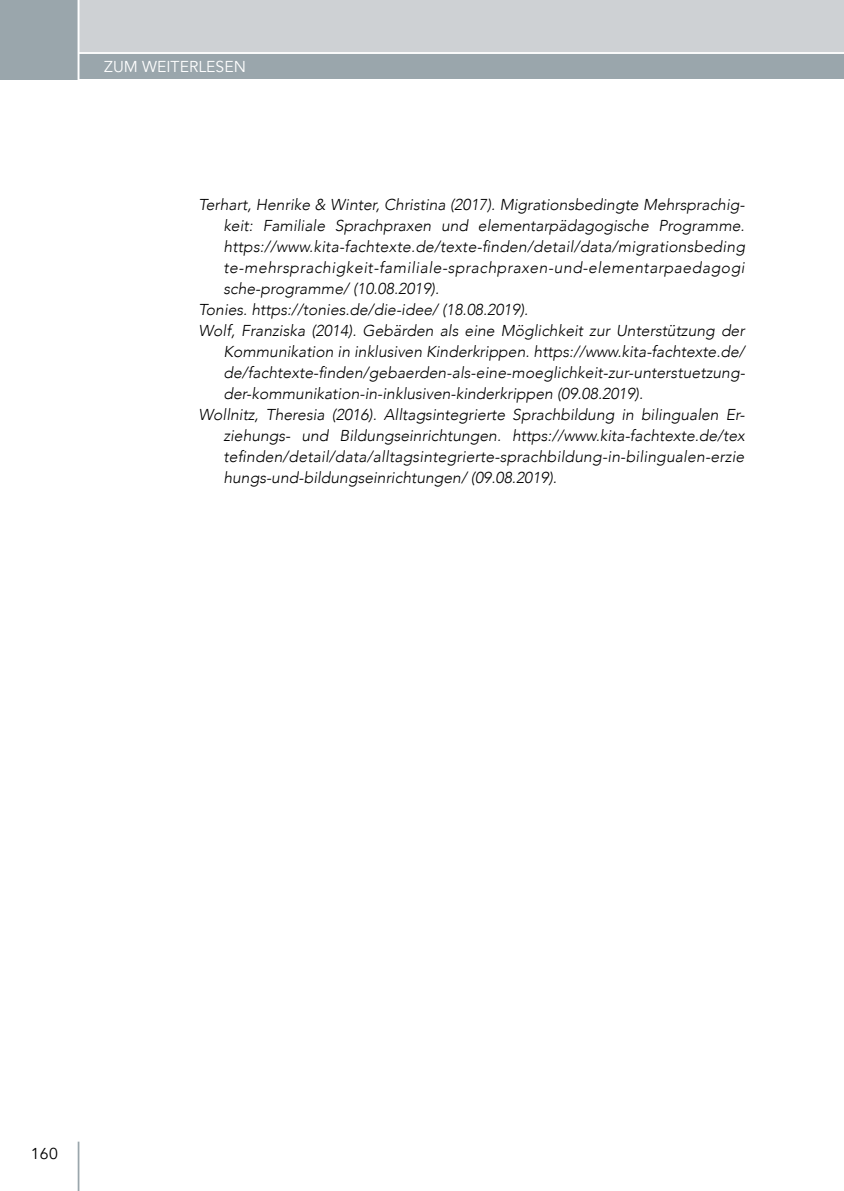
<style>
.page{position:relative;width:844px;height:1191px;background:#fff}
.page>*{position:absolute;margin:0;border:0;box-sizing:border-box;transform-origin:0 0}
.t1{font:15.75px/21px "Avenir Light Oblique 2";letter-spacing:.005em;color:#000}
.t2{font:italic 300 15.75px/21px "Avenir";color:#000}
.t3{font:15.75px "Avenir";color:#fff}
.t4{font:15.75px "Avenir";color:#000}
</style>
<div class="page">
<hr style="left:78px;top:1141px;width:1px;height:50px;background:#9aa6ac">
<div style="left:0;top:54px;width:843px;height:25px;background:#9aa6ac"></div>
<div style="left:0;top:0;width:843px;height:53px;background:#ced1d4"></div>
<hr style="left:78px;top:52px;width:765px;height:2px;background:#fff">
<div style="left:0;top:0;width:79px;height:79px;background:#9aa6ac"></div>
<hr style="left:77px;top:0;width:2px;height:95px;background:#fff">
<p class="t3" style="left:104px;top:57px;width:143px">ZUM WEITERLESEN</p>
<p class="t2" style="left:198px;top:194px;width:547px">Terhart, Henrike &amp; Winter, Christina (2017). Migrationsbedingte Mehrsprachig-</p>
<p class="t1" style="left:223px;top:215px;width:523px;text-align:justify">keit: Familiale Sprachpraxen und elementarpädagogische Programme. https://www.kita-fachtexte.de/texte-finden/detail/data/migrationsbeding te-mehrsprachigkeit-familiale-sprachpraxen-und-elementarpaedagogi</p>
<p class="t2" style="left:198px;top:278px;width:547px;text-indent:25px">sche-programme/ (10.08.2019).<br>Tonies. https://tonies.de/die-idee/ (18.08.2019).<br>Wolf, Franziska (2014). Gebärden als eine Möglichkeit zur Unterstützung der</p>
<p class="t1" style="left:223px;top:341px;width:523px">Kommunikation in inklusiven Kinderkrippen. https://www.kita-fachtexte.de/ de/fachtexte-finden/gebaerden-als-eine-moeglichkeit-zur-unterstuetzung-</p>
<p class="t2" style="left:198px;top:383px;width:547px;text-indent:25px">der-kommunikation-in-inklusiven-kinderkrippen (09.08.2019).<br>Wollnitz, Theresia (2016). Alltagsintegrierte Sprachbildung in bilingualen Er-</p>
<p class="t1" style="left:223px;top:425px;width:522px">ziehungs- und Bildungseinrichtungen. https://www.kita-fachtexte.de/tex tefinden/detail/data/alltagsintegrierte-sprachbildung-in-bilingualen-erzie</p>
<p class="t2" style="left:223px;top:467px;width:335px">hungs-und-bildungseinrichtungen/ (09.08.2019).</p>
<p class="t4" style="left:31px;top:1144px;width:29px">160</p>
</div>
